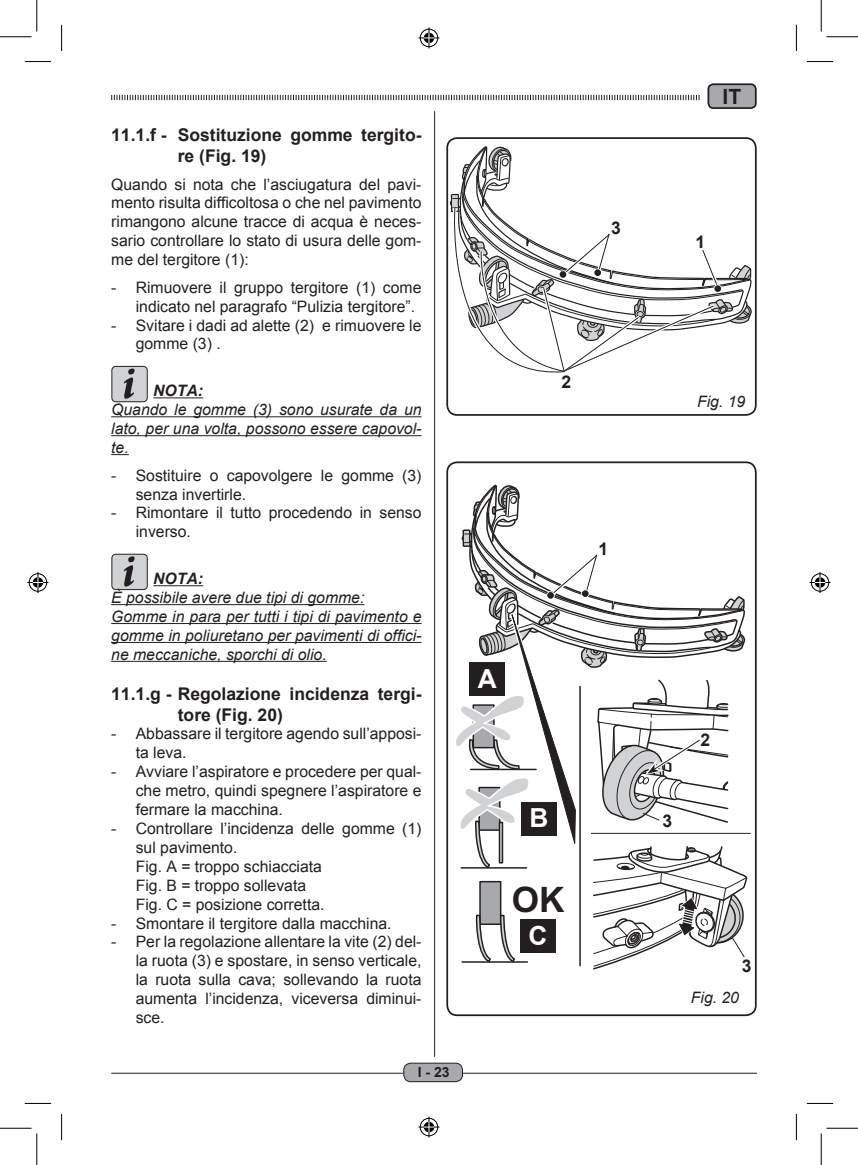
<style>
.page{position:relative;width:858px;height:1165px;background:#fff}
.page>*{position:absolute;margin:0;border:0;box-sizing:border-box;transform-origin:0 0}
.t1{font:700 35.18px "Arial";color:#231f20}
.t2{font:700 26.25px "Arial";color:#fff}
.t3{font:700 21px "Arial";color:#231f20}
.t4{font:700 17.5px/21px "Arial";color:#231f20}
.t5{font:15.75px/18.9px "Arial";color:#231f20}
.t6{font:italic 15.75px/18.9px "Arial";color:#231f20}
.t7{font:700 14px "Arial";color:#231f20}
.s1{font-weight:700}
</style>
<div class="page">
<hr style="left:111px;top:1073px;width:645px;height:1px;background:#231f20">
<div style="left:403px;top:1063px;width:59px;height:19px;background:#a8a9ad;border-radius:7px"></div>
<div style="left:403px;top:1063px;width:60px;height:19px;border:1px solid #231f20;border-radius:7px"></div>
<hr style="left:434px;top:111px;width:1px;height:946px;background:#231f20">
<div style="left:446px;top:137px;width:310px;height:279px;border:2px solid #231f20;border-radius:10px"></div>
<svg style="left:446px;top:146px;width:306px;height:235px"></svg>
<div style="left:594px;top:269px;width:7px;height:7px;border:2px solid #231f20;border-radius:50%"></div>
<div style="left:446px;top:461px;width:310px;height:555px;border:2px solid #231f20;border-radius:10px"></div>
<hr style="left:591px;top:833px;width:159px;height:1px;background:#231f20">
<svg style="left:456px;top:484px;width:292px;height:486px"></svg>
<div style="left:469px;top:663px;width:36px;height:33px;background:#231f20"></div>
<div style="left:520px;top:802px;width:36px;height:33px;background:#231f20"></div>
<div style="left:519px;top:919px;width:36px;height:34px;background:#231f20"></div>
<div style="left:708px;top:84px;width:47px;height:24px;background:#a8a9ad;border-radius:5px"></div>
<div style="left:707px;top:83px;width:49px;height:26px;border:2px solid #231f20;border-radius:5px"></div>
<svg style="left:111px;top:94px;width:588px;height:7px"></svg>
<hr style="left:153px;top:398px;width:50px;height:1px;background:#231f20">
<hr style="left:111px;top:416px;width:310px;height:1px;background:#231f20">
<hr style="left:111px;top:435px;width:310px;height:1px;background:#231f20">
<svg style="left:111px;top:454px;width:18px;height:1px"></svg>
<hr style="left:153px;top:585px;width:50px;height:1px;background:#231f20">
<hr style="left:111px;top:604px;width:253px;height:1px;background:#231f20">
<hr style="left:111px;top:623px;width:310px;height:1px;background:#231f20">
<hr style="left:111px;top:642px;width:310px;height:1px;background:#231f20">
<hr style="left:111px;top:661px;width:216px;height:1px;background:#231f20">
<div style="left:112px;top:366px;width:35px;height:36px;background:#d1d2d4;border-radius:4px"></div>
<div style="left:111px;top:366px;width:36px;height:36px;border:1px solid #231f20;border-radius:4px"></div>
<svg style="left:124px;top:369px;width:10px;height:30px"></svg>
<div style="left:112px;top:554px;width:35px;height:36px;background:#d1d2d4;border-radius:4px"></div>
<div style="left:111px;top:554px;width:36px;height:36px;border:1px solid #231f20;border-radius:4px"></div>
<svg style="left:124px;top:556px;width:10px;height:31px"></svg>
<svg style="left:25px;top:61px;width:26px;height:1px"></svg>
<svg style="left:806px;top:61px;width:26px;height:1px"></svg>
<svg style="left:25px;top:1103px;width:26px;height:1px"></svg>
<svg style="left:806px;top:1103px;width:26px;height:1px"></svg>
<svg style="left:61px;top:25px;width:1px;height:26px"></svg>
<svg style="left:61px;top:1114px;width:1px;height:26px"></svg>
<svg style="left:795px;top:25px;width:1px;height:26px"></svg>
<svg style="left:795px;top:1114px;width:1px;height:26px"></svg>
<hr style="left:0;top:36px;width:32px;height:1px;background:#000">
<hr style="left:826px;top:36px;width:31px;height:1px;background:#000">
<hr style="left:0;top:1128px;width:32px;height:1px;background:#000">
<hr style="left:826px;top:1128px;width:31px;height:1px;background:#000">
<hr style="left:36px;top:0;width:1px;height:32px;background:#000">
<hr style="left:36px;top:1133px;width:1px;height:32px;background:#000">
<hr style="left:820px;top:0;width:1px;height:32px;background:#000">
<hr style="left:820px;top:1133px;width:1px;height:32px;background:#000">
<svg style="left:418px;top:27px;width:21px;height:21px"></svg>
<svg style="left:418px;top:1116px;width:21px;height:21px"></svg>
<svg style="left:27px;top:572px;width:21px;height:21px"></svg>
<svg style="left:809px;top:572px;width:21px;height:21px"></svg>
<p class="t4" style="left:178px;top:125px;width:245px;text-indent:-66px">11.1.f - Sostituzione gomme tergito&shy;re (Fig. 19)</p>
<p class="t5" style="left:111px;top:175px;width:312px;text-align:justify">Quando si nota che l’asciugatura del pavi&shy;mento risulta difficoltosa o che nel pavimento rimangono alcune tracce di acqua è neces&shy;sario controllare lo stato di usura delle gom&shy;me del tergitore (1):</p>
<p class="t5" style="left:136px;top:278px;width:287px;text-indent:-25px">- Rimuovere il gruppo tergitore (1) come indicato nel paragrafo “Pulizia tergitore”.</p>
<p class="t5" style="left:136px;top:316px;width:287px;text-indent:-25px">- Svitare i dadi ad alette (2) e rimuovere le gomme (3) .</p>
<p class="t6" style="left:111px;top:381px;width:312px;text-indent:42px"><span class="s1">NOTA:<br></span>Quando le gomme (3) sono usurate da un lato, per una volta, possono essere capovol&shy;te.</p>
<p class="t5" style="left:136px;top:466px;width:287px;text-indent:-25px">- Sostituire o capovolgere le gomme (3) senza invertirle.</p>
<p class="t5" style="left:136px;top:504px;width:287px;text-indent:-25px">- Rimontare il tutto procedendo in senso inverso.</p>
<p class="t6" style="left:111px;top:569px;width:312px;text-indent:42px"><span class="s1">NOTA:<br></span>È possibile avere due tipi di gomme:<br>Gomme in para per tutti i tipi di pavimento e gomme in poliuretano per pavimenti di offici&shy;ne meccaniche, sporchi di olio.</p>
<p class="t4" style="left:178px;top:683px;width:245px;text-indent:-66px">11.1.g - Regolazione incidenza tergi&shy;tore (Fig. 20)</p>
<p class="t5" style="left:136px;top:725px;width:287px;text-indent:-25px">- Abbassare il tergitore agendo sull’apposi&shy;ta leva.</p>
<p class="t5" style="left:136px;top:762px;width:287px;text-align:justify;text-indent:-25px">- Avviare l’aspiratore e procedere per qual&shy;che metro, quindi spegnere l’aspiratore e fermare la macchina.</p>
<p class="t5" style="left:136px;top:819px;width:287px;text-indent:-25px">- Controllare l’incidenza delle gomme (1) sul pavimento.<br>Fig. A = troppo schiacciata<br>Fig. B = troppo sollevata<br>Fig. C = posizione corretta.</p>
<p class="t5" style="left:111px;top:914px;width:282px">- Smontare il tergitore dalla macchina.</p>
<p class="t5" style="left:136px;top:932px;width:287px;text-align:justify;text-indent:-25px">- Per la regolazione allentare la vite (2) del&shy;la ruota (3) e spostare, in senso verticale, la ruota sulla cava; sollevando la ruota aumenta l’incidenza, viceversa diminui&shy;sce.</p>
<p class="t7" style="left:417px;top:1063px;width:33px">I - 23</p>
<p class="t4" style="left:561px;top:372px;width:11px">2</p>
<p class="t2" style="left:478px;top:661px;width:20px">A</p>
<p class="t2" style="left:529px;top:801px;width:20px">B</p>
<p class="t1" style="left:511px;top:877px;width:54px">OK</p>
<p class="t2" style="left:528px;top:918px;width:20px">C</p>
<p class="t4" style="left:611px;top:218px;width:11px">3</p>
<p class="t4" style="left:598px;top:539px;width:11px">1</p>
<h3 class="t3" style="left:722px;top:82px;width:20px">IT</h3>
<p class="t4" style="left:695px;top:232px;width:11px">1</p>
<p class="t6" style="left:697px;top:393px;width:50px">Fig. 19</p>
<p class="t4" style="left:662px;top:811px;width:11px">3</p>
<p class="t4" style="left:700px;top:730px;width:11px">2</p>
<p class="t4" style="left:741px;top:956px;width:11px">3</p>
<p class="t6" style="left:690px;top:988px;width:50px">Fig. 20</p>
</div>
